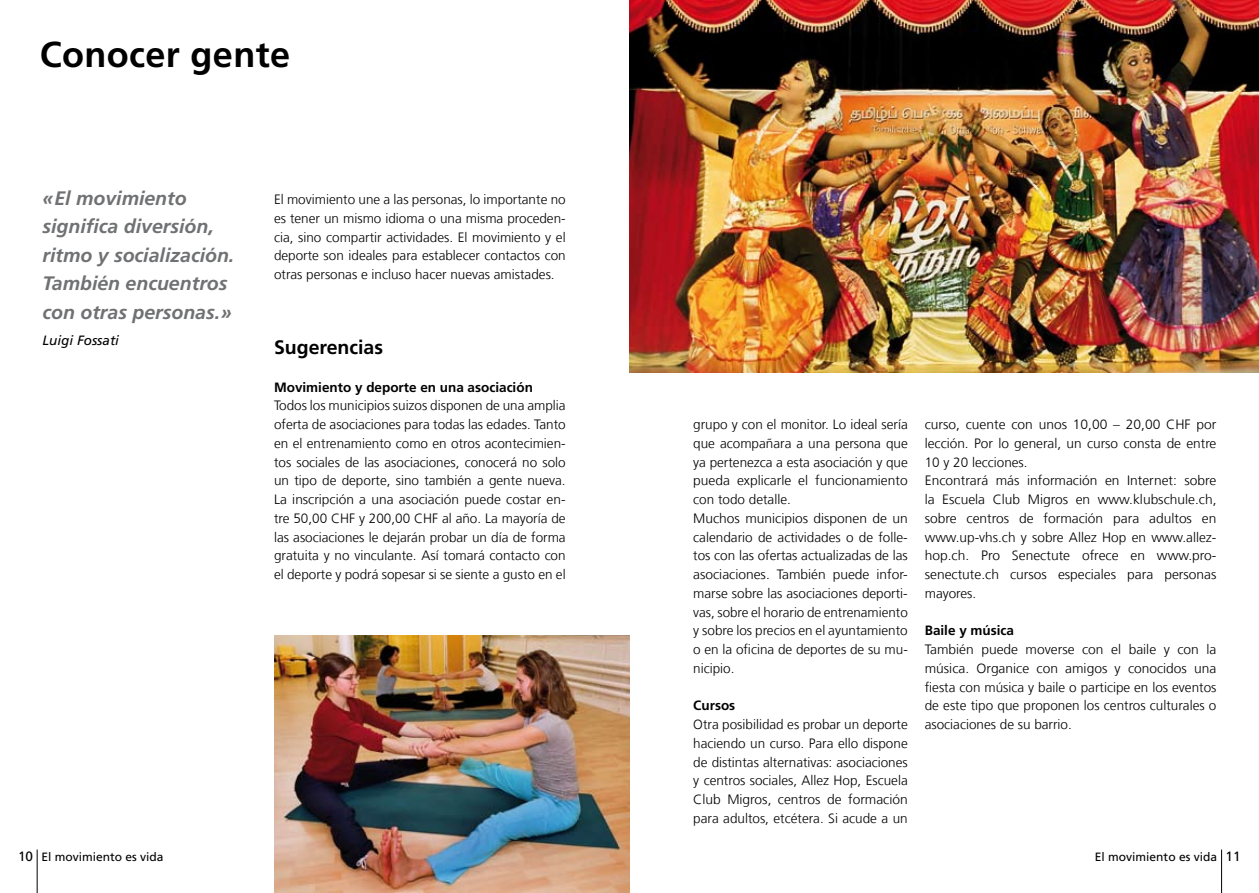
<style>
.page{position:relative;width:1259px;height:893px;background:#fff}
.page>*{position:absolute;margin:0;border:0;box-sizing:border-box;transform-origin:0 0}
.t1{font:700 36px "Frutiger LT Com";letter-spacing:.01em;color:#000}
.t2{font:italic 700 19.5px/28.5px "Frutiger LT Com";color:#707173}
.t3{font:700 19.5px "Frutiger LT Com";color:#000}
.t4{font:300 13.5px/18.8px "Frutiger LT Com";color:#000;text-align:justify}
.t5{font:700 13.5px "Frutiger LT Com";color:#000}
.t6{font:italic 13.5px "Frutiger LT Com";color:#000}
.t7{font:12px "Frutiger LT Com";color:#000}
.s1{font-size:13.5px}
</style>
<div class="page">
<img style="left:274px;top:635px;width:355px;height:258px">
<img style="left:629px;top:0;width:630px;height:373px">
<hr style="left:37px;top:849px;width:1px;height:44px;background:#000">
<hr style="left:1221px;top:849px;width:1px;height:44px;background:#000">
<h1 class="t1" style="left:40px;top:34px;width:252px">Conocer gente</h1>
<h2 class="t2" style="left:43px;top:184px;width:193px">«El movimiento significa diversión, ritmo y socialización.<br>También encuentros con otras personas.»</h2>
<p class="t6" style="left:43px;top:332px;width:78px">Luigi Fossati</p>
<p class="t4" style="left:274px;top:190px;width:293px">El movimiento une a las personas, lo importante no es tener un mismo idioma o una misma proceden&shy;cia, sino compartir actividades. El movimiento y el deporte son ideales para establecer contactos con otras personas e incluso hacer nuevas amistades.</p>
<h2 class="t3" style="left:274px;top:336px;width:111px">Sugerencias</h2>
<p class="t5" style="left:274px;top:379px;width:260px">Movimiento y deporte en una asociación</p>
<p class="t4" style="left:274px;top:396px;width:293px">Todos los municipios suizos disponen de una amplia oferta de asociaciones para todas las edades. Tanto en el entrenamiento como en otros acontecimien&shy;tos sociales de las asociaciones, conocerá no solo un tipo de deporte, sino también a gente nueva.<br>La inscripción a una asociación puede costar en&shy;tre 50,00 CHF y 200,00 CHF al año. La mayoría de las asociaciones le dejarán probar un día de forma gratuita y no vinculante. Así tomará contacto con el deporte y podrá sopesar si se siente a gusto en el</p>
<p class="t4" style="left:693px;top:415px;width:216px;text-align:left">grupo y con el monitor. Lo ideal sería que acompañara a una persona que ya pertenezca a esta asociación y que pueda explicarle el funcionamiento con todo detalle.<br>Muchos municipios disponen de un calendario de actividades o de folle&shy;tos con las ofertas actualizadas de las asociaciones. También puede infor&shy;marse sobre las asociaciones deporti&shy;vas, sobre el horario de entrenamiento y sobre los precios en el ayuntamiento o en la oficina de deportes de su mu&shy;nicipio.</p>
<p class="t5" style="left:693px;top:698px;width:43px">Cursos</p>
<p class="t4" style="left:693px;top:715px;width:216px">Otra posibilidad es probar un deporte haciendo un curso. Para ello dispone de distintas alternativas: asociaciones y centros sociales, Allez Hop, Escuela Club Migros, centros de formación para adultos, etcétera. Si acude a un</p>
<p class="t4" style="left:924px;top:415px;width:293px;text-align:left">curso, cuente con unos 10,00 – 20,00 CHF por lección. Por lo general, un curso consta de entre 10 y 20 lecciones.<br>Encontrará más información en Internet: sobre la Escuela Club Migros en www.klubschule.ch, sobre centros de formación para adultos en www.up-vhs.ch y sobre Allez Hop en www.allez&shy;hop.ch. Pro Senectute ofrece en www.pro&shy;senectute.ch cursos especiales para personas mayores.</p>
<p class="t5" style="left:924px;top:623px;width:91px">Baile y música</p>
<p class="t4" style="left:924px;top:640px;width:293px">También puede moverse con el baile y con la música. Organice con amigos y conocidos una fiesta con música y baile o participe en los eventos de este tipo que proponen los centros culturales o asociaciones de su barrio.</p>
<p class="t7" style="left:18px;top:849px;width:147px"><span class="s1">10</span> El movimiento es vida</p>
<p class="t7" style="left:1095px;top:849px;width:147px">El movimiento es vida <span class="s1">11</span></p>
</div>
